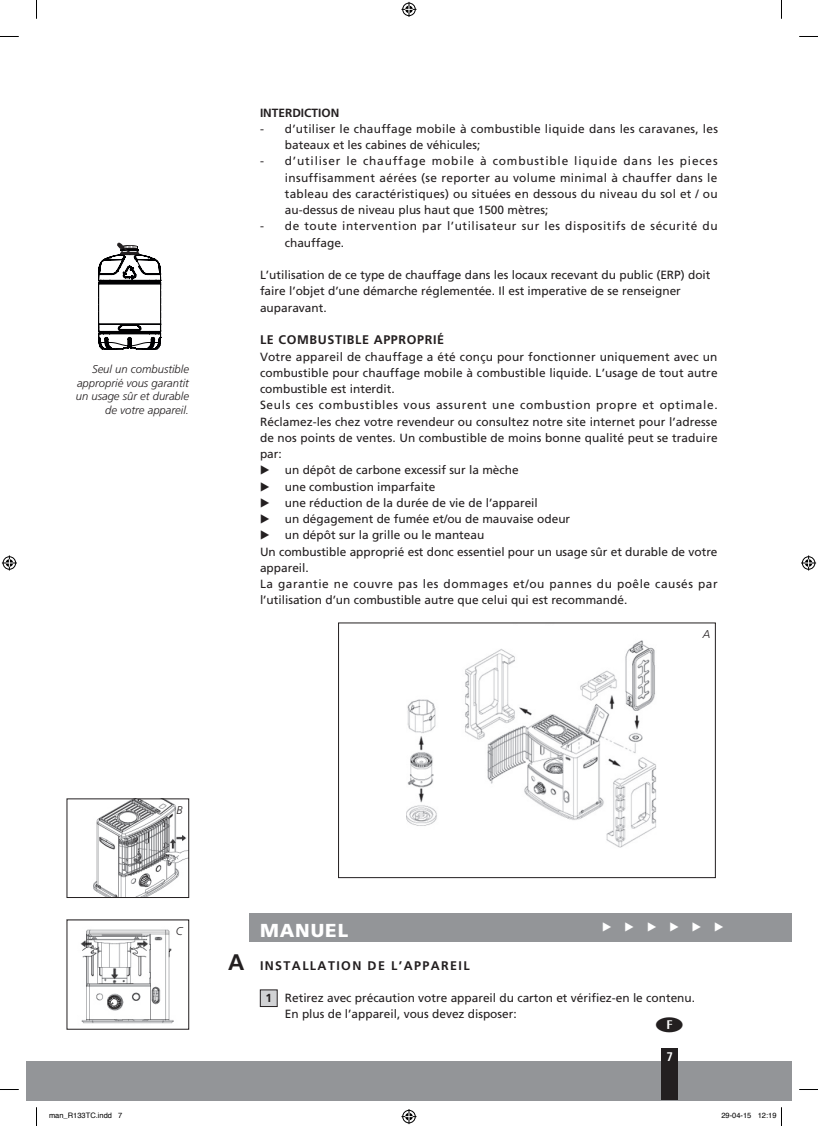
<style>
.page{position:relative;width:818px;height:1126px;background:#fff}
.page>*{position:absolute;margin:0;border:0;box-sizing:border-box;transform-origin:0 0}
.t1{font:900 18.75px "Frutiger";letter-spacing:.05em;color:#fff}
.t2{font:700 12.5px "Frutiger";letter-spacing:.11em;color:#231f20}
.t3{font:700 12.5px "Frutiger";letter-spacing:.05em;color:#231f20}
.t4{font:700 condensed 12.5px "Frutiger";color:#fff}
.t5{font:11.88px/16.2px "Frutiger";color:#231f20}
.t6{font:11.88px/16.2px "Frutiger";letter-spacing:.02em;color:#231f20}
.t7{font:11.88px/16.2px "Frutiger";letter-spacing:.045em;color:#231f20}
.t8{font:700 11.88px "Frutiger";color:#231f20}
.t9{font:11.88px "European Pi Three";color:#fff}
.t10{font:11.88px "European Pi Three";color:#231f20}
.t11{font:italic 300 11.25px/13.5px "Frutiger";color:#231f20;text-align:right}
.t12{font:7.5px "Helvetica";color:#000}
.s1{font-size:22.5px}
.s2{font-weight:700;font-size:11.75px}
</style>
<div class="page">
<div style="left:249px;top:913px;width:542px;height:29px;background:#939598"></div>
<div style="left:26px;top:1060px;width:765px;height:39px;background:#939598"></div>
<div style="left:661px;top:1048px;width:16px;height:51px;background:#231f20"></div>
<div style="left:260px;top:989px;width:17px;height:17px;background:#d1d2d4"></div>
<img style="left:93px;top:800px;width:94px;height:95px">
<img style="left:80px;top:929px;width:94px;height:95px">
<img style="left:406px;top:640px;width:251px;height:208px">
<svg style="left:98px;top:242px;width:63px;height:108px"></svg>
<div style="left:125px;top:284px;width:32px;height:12px;background:#fff"></div>
<svg style="left:0;top:36px;width:19px;height:1px"></svg>
<svg style="left:799px;top:36px;width:18px;height:1px"></svg>
<svg style="left:0;top:1089px;width:19px;height:1px"></svg>
<svg style="left:799px;top:1089px;width:18px;height:1px"></svg>
<svg style="left:36px;top:0;width:1px;height:19px"></svg>
<svg style="left:36px;top:1107px;width:1px;height:18px"></svg>
<svg style="left:401px;top:2px;width:15px;height:15px"></svg>
<svg style="left:401px;top:1109px;width:15px;height:14px"></svg>
<svg style="left:2px;top:555px;width:15px;height:15px"></svg>
<svg style="left:801px;top:555px;width:14px;height:15px"></svg>
<p class="t11" style="left:76px;top:362px;width:115px">Seul un combustible approprié vous garantit un usage sûr et durable de votre appareil.</p>
<p class="t8" style="left:260px;top:105px;width:81px">INTERDICTION</p>
<p class="t6" style="left:285px;top:120px;width:434px;text-indent:-25px">- d’utiliser le chauffage mobile à combustible liquide dans les caravanes, les bateaux et les cabines de véhicules;</p>
<p class="t5" style="left:285px;top:153px;width:434px;text-align:justify;text-indent:-25px">- d’utiliser le chauffage mobile à combustible liquide dans les pieces insuffisamment aérées (se reporter au volume minimal à chauffer dans le tableau des caractéristiques) ou situées en dessous du niveau du sol et / ou au-dessus de niveau plus haut que 1500 mètres;</p>
<p class="t7" style="left:285px;top:218px;width:434px;text-indent:-25px">- de toute intervention par l’utilisateur sur les dispositifs de sécurité du chauffage.</p>
<p class="t5" style="left:260px;top:267px;width:452px">L’utilisation de ce type de chauffage dans les locaux recevant du public (ERP) doit faire l’objet d’une démarche réglementée. Il est imperative de se renseigner auparavant.</p>
<p class="t3" style="left:260px;top:332px;width:185px">LE COMBUSTIBLE APPROPRIÉ</p>
<p class="t5" style="left:260px;top:348px;width:459px">Votre appareil de chauffage a été conçu pour fonctionner uniquement avec un combustible pour chauffage mobile à combustible liquide. L’usage de tout autre combustible est interdit.<br>Seuls ces combustibles vous assurent une combustion propre et optimale.<br>Réclamez-les chez votre revendeur ou consultez notre site internet pour l’adresse de nos points de ventes. Un combustible de moins bonne qualité peut se traduire par:</p>
<p class="t10" style="left:260px;top:462px;width:11px">E</p>
<p class="t5" style="left:285px;top:462px;width:235px">un dépôt de carbone excessif sur la mèche</p>
<p class="t10" style="left:260px;top:478px;width:11px">E</p>
<p class="t5" style="left:285px;top:478px;width:152px">une combustion imparfaite</p>
<p class="t10" style="left:260px;top:495px;width:11px">E</p>
<p class="t5" style="left:285px;top:494px;width:254px">une réduction de la durée de vie de l’appareil</p>
<p class="t10" style="left:260px;top:511px;width:11px">E</p>
<p class="t5" style="left:285px;top:510px;width:287px">un dégagement de fumée et/ou de mauvaise odeur</p>
<p class="t10" style="left:260px;top:527px;width:11px">E</p>
<p class="t5" style="left:260px;top:527px;width:459px;text-indent:25px">un dépôt sur la grille ou le manteau<br>Un combustible approprié est donc essentiel pour un usage sûr et durable de votre appareil.<br>La garantie ne couvre pas les dommages et/ou pannes du poêle causés par l’utilisation d’un combustible autre que celui qui est recommandé.</p>
<p class="t11" style="left:702px;top:627px;width:9px">A</p>
<p class="t11" style="left:176px;top:803px;width:8px">B</p>
<p class="t11" style="left:176px;top:923px;width:8px">C</p>
<p class="t9" style="left:602px;top:918px;width:123px">E E E E E E</p>
<h1 class="t1" style="left:260px;top:919px;width:90px">MANUEL</h1>
<p class="t2" style="left:228px;top:957px;width:243px"><span class="s1">A</span> INSTALLATION DE L’APPAREIL</p>
<p class="t5" style="left:285px;top:989px;width:411px;text-indent:-19px"><span class="s2">1</span> Retirez avec précaution votre appareil du carton et vérifiez-en le contenu.<br>En plus de l’appareil, vous devez disposer:</p>
<p class="t4" style="left:666px;top:1048px;width:8px">7</p>
<p class="t12" style="left:49px;top:1109px;width:75px">man_R133TC.indd 7</p>
<p class="t12" style="left:721px;top:1109px;width:57px">29-04-15 12:19</p>
</div>
